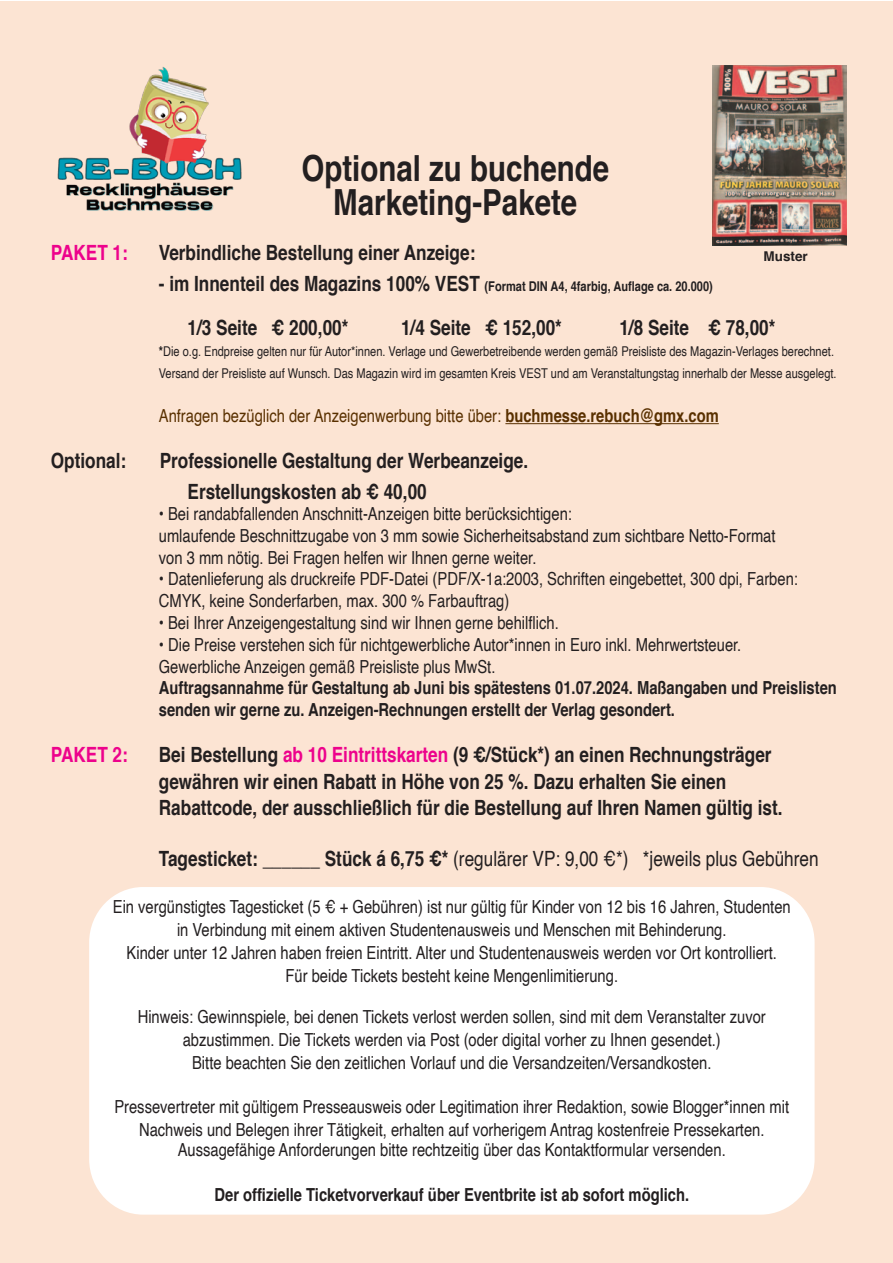
<style>
.page{position:relative;width:893px;height:1263px;background:#fff}
.page>*{position:absolute;margin:0;border:0;box-sizing:border-box;transform-origin:0 0}
.t1{font:700 36px "Helvetica";color:#231f20;scale:.82 1}
.t2{font:700 21px/26.2px "Helvetica";color:#231f20;scale:.82 1}
.t3{font:21px "Helvetica";color:#231f20;scale:.82 1}
.t4{font:700 21px "Helvetica";color:#ed028c;scale:.82 1}
.t5{font:18px/23.2px "Helvetica";color:#231f20;scale:.82 1}
.t6{font:700 18px "Helvetica";color:#231f20;scale:.82 1}
.t7{font:18px "Helvetica";color:#593000;scale:.82 1}
.t8{font:13.5px/21.8px "Helvetica";color:#231f20;scale:.82 1}
.t9{font:700 13.5px "Helvetica";color:#231f20;scale:.82 1}
.t10{font:700 13.5px "Helvetica";color:#231f20}
.s1{font-size:21px}
.s2{font-weight:700}
.s3{color:#ed028c}
</style>
<div class="page">
<div style="left:0;top:1px;width:893px;height:1262px;background:#fce4d3"></div>
<hr style="left:505px;top:423px;width:214px;height:1px;background:#593000">
<img style="left:57px;top:67px;width:185px;height:144px">
<img style="left:712px;top:66px;width:134px;height:180px">
<div style="left:89px;top:887px;width:726px;height:327px;background:#fff;border-radius:55px"></div>
<p class="t1" style="left:301px;top:153px;width:377px">Optional zu buchende</p>
<p class="t1" style="left:333px;top:187px;width:299px">Marketing-Pakete</p>
<p class="t4" style="left:51px;top:244px;width:95px">PAKET 1:</p>
<p class="t2" style="left:159px;top:242px;width:388px">Verbindliche Bestellung einer Anzeige:</p>
<p class="t9" style="left:159px;top:281px;width:677px"><span class="s1">- im Innenteil des Magazins 100% VEST</span> (Format DIN A4, 4farbig, Auflage ca. 20.000)</p>
<p class="t2" style="left:188px;top:316px;width:198px">1/3 Seite € 200,00*</p>
<p class="t2" style="left:401px;top:316px;width:198px">1/4 Seite € 152,00*</p>
<p class="t2" style="left:619px;top:316px;width:192px">1/8 Seite € 78,00*</p>
<p class="t8" style="left:159px;top:342px;width:828px"><span class="s2">*</span>Die o.g. Endpreise gelten nur für Autor*innen. Verlage und Gewerbetreibende werden gemäß Preisliste des Magazin-Verlages berechnet.<br>Versand der Preisliste auf Wunsch. Das Magazin wird im gesamten Kreis VEST und am Veranstaltungstag innerhalb der Messe ausgelegt.</p>
<p class="t7" style="left:159px;top:408px;width:684px">Anfragen bezüglich der Anzeigenwerbung bitte über: <span class="s2">buchmesse.rebuch@gmx.com</span></p>
<p class="t2" style="left:51px;top:450px;width:94px">Optional:</p>
<p class="t2" style="left:188px;top:447px;width:417px;line-height:30.5px;text-indent:-28px">Professionelle Gestaltung der Werbeanzeige.<br>Erstellungskosten ab € 40,00</p>
<p class="t5" style="left:159px;top:505px;width:754px;line-height:21.8px">• Bei randabfallenden Anschnitt-Anzeigen bitte berücksichtigen:<br>umlaufende Beschnittzugabe von 3 mm sowie Sicherheitsabstand zum sichtbare Netto-Format von 3 mm nötig. Bei Fragen helfen wir Ihnen gerne weiter.</p>
<p class="t5" style="left:159px;top:570px;width:781px;line-height:21.8px">• Datenlieferung als druckreife PDF-Datei (PDF/X-1a:2003, Schriften eingebettet, 300 dpi, Farben:<br>CMYK, keine Sonderfarben, max. 300 % Farbauftrag)</p>
<p class="t5" style="left:159px;top:612px;width:489px">• Bei Ihrer Anzeigengestaltung sind wir Ihnen gerne behilflich.</p>
<p class="t5" style="left:159px;top:635px;width:712px;line-height:22px">• Die Preise verstehen sich für nichtgewerbliche Autor*innen in Euro inkl. Mehrwertsteuer.<br>Gewerbliche Anzeigen gemäß Preisliste plus MwSt.</p>
<p class="t6" style="left:159px;top:680px;width:828px">Auftragsannahme für Gestaltung ab Juni bis spätestens 01.07.2024. Maßangaben und Preislisten</p>
<p class="t6" style="left:159px;top:702px;width:631px">senden wir gerne zu. Anzeigen-Rechnungen erstellt der Verlag gesondert.</p>
<p class="t4" style="left:51px;top:746px;width:95px">PAKET 2:</p>
<p class="t2" style="left:159px;top:743px;width:762px">Bei Bestellung <span class="s3">ab 10 Eintrittskarten</span> (9 €/Stück*) an einen Rechnungsträger gewähren wir einen Rabatt in Höhe von 25 %. Dazu erhalten Sie einen<br>Rabattcode, der ausschließlich für die Bestellung auf Ihren Namen gültig ist.</p>
<p class="t3" style="left:159px;top:849px;width:806px"><span class="s2">Tagesticket: ______ Stück á 6,75 €*</span> (regulärer VP: 9,00 €*) *jeweils plus Gebühren</p>
<p class="t10" style="left:763px;top:251px;width:46px">Muster</p>
<p class="t5" style="left:113px;top:896px;width:828px;text-align:center">Ein vergünstigtes Tagesticket (5 € + Gebühren) ist nur gültig für Kinder von 12 bis 16 Jahren, Studenten in Verbindung mit einem aktiven Studentenausweis und Menschen mit Behinderung.<br>Kinder unter 12 Jahren haben freien Eintritt. Alter und Studentenausweis werden vor Ort kontrolliert.<br>Für beide Tickets besteht keine Mengenlimitierung.</p>
<p class="t5" style="left:138px;top:1006px;width:767px;text-align:center">Hinweis: Gewinnspiele, bei denen Tickets verlost werden sollen, sind mit dem Veranstalter zuvor abzustimmen. Die Tickets werden via Post (oder digital vorher zu Ihnen gesendet.)<br>Bitte beachten Sie den zeitlichen Vorlauf und die Versandzeiten/Versandkosten.</p>
<p class="t5" style="left:114px;top:1096px;width:824px;text-align:center">Pressevertreter mit gültigem Presseausweis oder Legitimation ihrer Redaktion, sowie Blogger*innen mit<br>Nachweis und Belegen ihrer Tätigkeit, erhalten auf vorherigem Antrag kostenfreie Pressekarten.</p>
<p class="t5" style="left:178px;top:1139px;width:670px">Aussagefähige Anforderungen bitte rechtzeitig über das Kontaktformular versenden.</p>
<p class="t6" style="left:214px;top:1187px;width:580px">Der offizielle Ticketvorverkauf über Eventbrite ist ab sofort möglich.</p>
</div>
